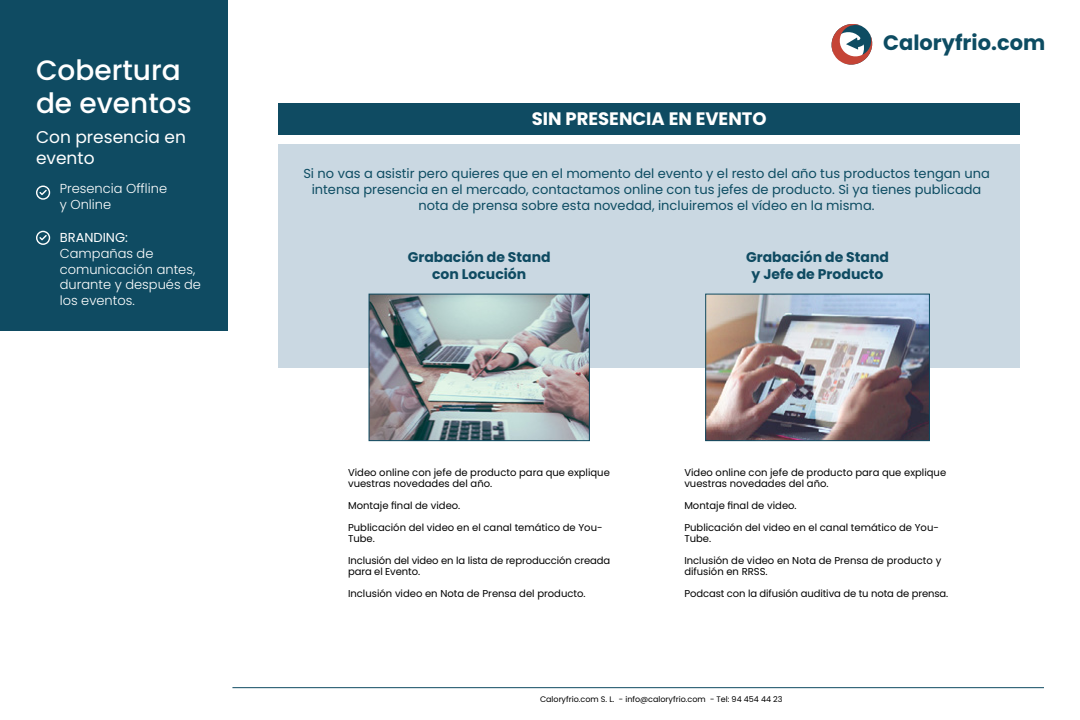
<style>
.page{position:relative;width:1080px;height:720px;background:#fff}
.page>*{position:absolute;margin:0;border:0;box-sizing:border-box;transform-origin:0 0}
.t1{font:500 28px/33.6px "Poppins";color:#fff}
.t2{font:700 20.9px "Poppins";color:#0d4c62}
.t3{font:700 18px "Poppins";color:#fff}
.t4{font:17px/20.4px "Poppins";color:#fff}
.t5{font:700 14px/16.8px "Poppins";color:#0f4b62;text-align:center}
.t6{font:13px/15.6px "Poppins";color:#0d4c62;text-align:center}
.t7{font:300 13px/15.6px "Poppins";color:#fff}
.t8{font:13px "Poppins";color:#fff}
.t9{font:10px/11px "Poppins";color:#000}
.t10{font:8px "Poppins";color:#000}
</style>
<div class="page">
<hr style="left:232px;top:687px;width:812px;height:1px;background:#0f4b62">
<svg style="left:831px;top:24px;width:42px;height:41px"></svg>
<div style="left:279px;top:104px;width:741px;height:31px;background:#0f4b62"></div>
<div style="left:279px;top:144px;width:741px;height:223px;background:#cad8e2"></div>
<img style="left:371px;top:296px;width:217px;height:143px">
<div style="left:369px;top:294px;width:221px;height:147px;border:1px solid #0f4b62"></div>
<img style="left:707px;top:296px;width:221px;height:143px">
<div style="left:705px;top:294px;width:225px;height:147px;border:1px solid #0f4b62"></div>
<div style="left:0;top:0;width:227px;height:330px;background:#0f4b62"></div>
<svg style="left:36px;top:186px;width:14px;height:14px"></svg>
<svg style="left:36px;top:231px;width:14px;height:14px"></svg>
<h1 class="t1" style="left:36px;top:53px;width:157px">Cobertura de eventos</h1>
<h3 class="t4" style="left:36px;top:127px;width:152px">Con presencia en evento</h3>
<h3 class="t7" style="left:60px;top:181px;width:109px">Presencia Offline y Online</h3>
<h3 class="t8" style="left:60px;top:230px;width:70px">BRANDING:</h3>
<h3 class="t7" style="left:60px;top:246px;width:143px">Campañas de comunicación antes, durante y después de los eventos.</h3>
<h3 class="t3" style="left:532px;top:109px;width:236px">SIN PRESENCIA EN EVENTO</h3>
<h2 class="t2" style="left:883px;top:31px;width:164px">Caloryfrio.com</h2>
<p class="t6" style="left:303px;top:166px;width:688px">Si no vas a asistir pero quieres que en el momento del evento y el resto del año tus productos tengan una intensa presencia en el mercado, contactamos online con tus jefes de producto. Si ya tienes publicada nota de prensa sobre esta novedad, incluiremos el vídeo en la misma.</p>
<h3 class="t5" style="left:408px;top:249px;width:144px">Grabación de Stand con Locución</h3>
<h3 class="t5" style="left:746px;top:249px;width:144px">Grabación de Stand y Jefe de Producto</h3>
<p class="t9" style="left:348px;top:467px;width:263px">Video online con jefe de producto para que explique vuestras novedades del año.</p>
<p class="t9" style="left:348px;top:500px;width:114px">Montaje final de video.</p>
<p class="t9" style="left:348px;top:522px;width:256px">Publicación del video en el canal temático de You-<br>Tube.</p>
<p class="t9" style="left:348px;top:555px;width:264px">Inclusión del video en la lista de reproducción creada para el Evento.</p>
<p class="t9" style="left:348px;top:588px;width:239px">Inclusión video en Nota de Prensa del producto.</p>
<p class="t9" style="left:684px;top:467px;width:263px">Video online con jefe de producto para que explique vuestras novedades del año.</p>
<p class="t9" style="left:684px;top:500px;width:114px">Montaje final de video.</p>
<p class="t9" style="left:684px;top:522px;width:256px">Publicación del video en el canal temático de You-<br>Tube.</p>
<p class="t9" style="left:684px;top:555px;width:258px">Inclusión de video en Nota de Prensa de producto y difusión en RRSS.</p>
<p class="t9" style="left:684px;top:588px;width:266px">Podcast con la difusión auditiva de tu nota de prensa.</p>
<p class="t10" style="left:540px;top:694px;width:244px">Caloryfrio.com S. L. - info@caloryfrio.com - Tel: 94 454 44 23</p>
</div>
